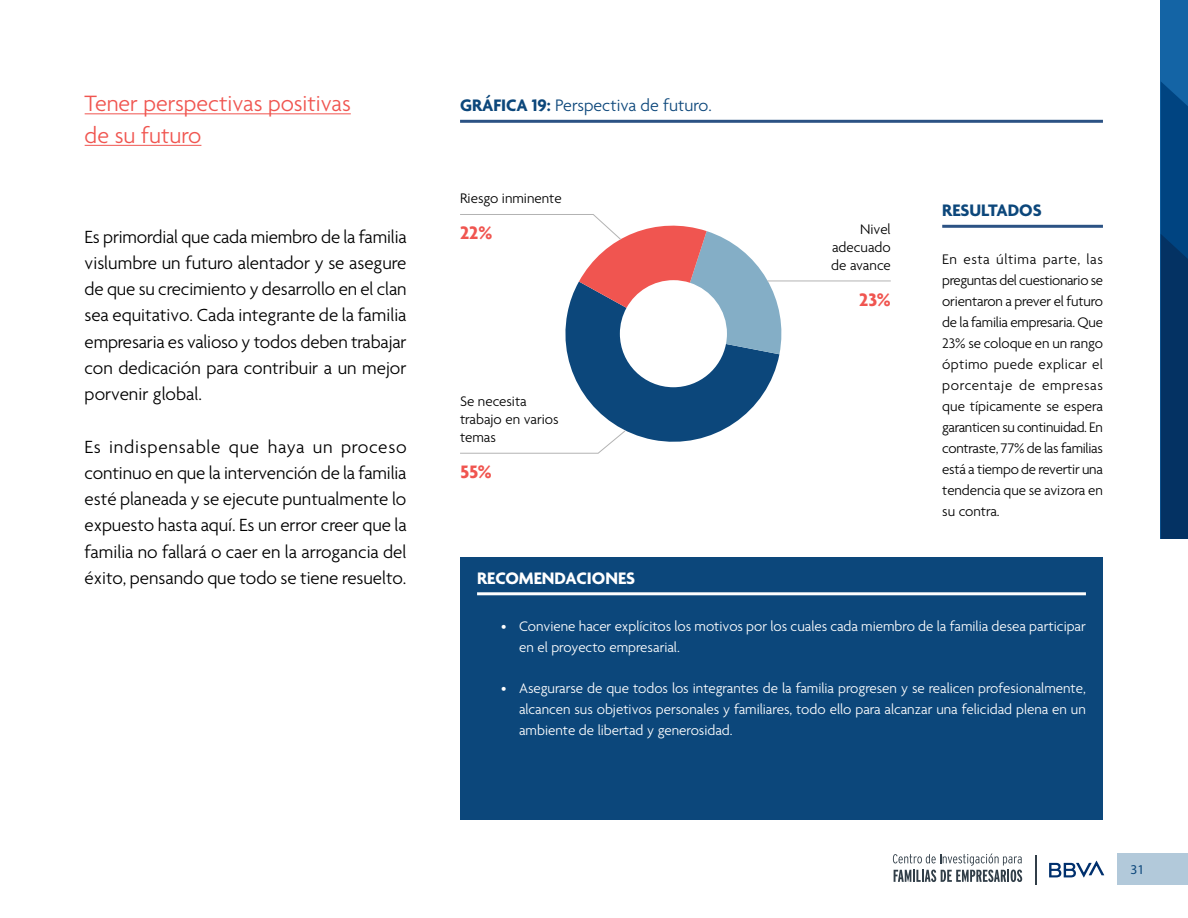
<style>
.page{position:relative;width:1188px;height:918px;background:#fff}
.page>*{position:absolute;margin:0;border:0;box-sizing:border-box;transform-origin:0 0}
.Subtítulo{font:300 24px/31.5px "Agenda";color:#f05550}
.Gráfica_números{font:700 19.5px "Agenda";color:#f05550}
.Texto{font:300 19.05px/26.2px "Agenda";color:#000;text-align:justify}
.Gráfica_Título_Núm{font:300 18px "Agenda";color:#0c477b}
.Gráfica_Título_Blanc{font:700 18px "Agenda";color:#fff}
.Gráfica_Título_Núm-2{font:700 18px "Agenda";color:#0c477b}
.t1{font:300 15px/21px "Agenda";color:#fff}
.Gráfica_texto_2_dime{font:300 15px/21px "Agenda";letter-spacing:-.01em;color:#000;text-align:justify}
.Gráfica_texto{font:300 15px/18px "Agenda";color:#000}
.t2{font:13.5px "Myriad Pro";color:#0c477b}
.s1{font-weight:700}
</style>
<div class="page">
<svg style="left:893px;top:854px;width:129px;height:28px"></svg>
<hr style="left:1035px;top:855px;width:2px;height:30px;background:#313e48">
<svg style="left:1049px;top:861px;width:55px;height:16px"></svg>
<div style="left:1118px;top:854px;width:70px;height:31px;background:#b2c9da"></div>
<div style="left:1161px;top:0;width:27px;height:539px;background:#1464a5"></div>
<svg style="left:1161px;top:82px;width:27px;height:457px;background:#03396e"></svg>
<hr style="left:85px;top:113px;width:266px;height:1px;background:#f05550">
<hr style="left:85px;top:145px;width:116px;height:1px;background:#f05550">
<hr style="left:460px;top:120px;width:643px;height:3px;background:#2b5284">
<svg style="left:460px;top:214px;width:330px;height:240px"></svg>
<hr style="left:767px;top:281px;width:124px;height:1px;background:#b3b3b3">
<hr style="left:942px;top:225px;width:161px;height:3px;background:#2b5284">
<div style="left:460px;top:558px;width:643px;height:262px;background:#0c477b"></div>
<hr style="left:477px;top:592px;width:609px;height:3px;background:#fff">
<p class="Subtítulo" style="left:85px;top:89px;width:268px">Tener perspectivas positivas de su futuro</p>
<p class="Texto" style="left:85px;top:224px;width:323px">Es primordial que cada miembro de la familia vislumbre un futuro alentador y se asegure de que su crecimiento y desarrollo en el clan sea equitativo. Cada integrante de la familia empresaria es valioso y todos deben trabajar con dedicación para contribuir a un mejor porvenir global.</p>
<p class="Texto" style="left:85px;top:434px;width:324px">Es indispensable que haya un proceso continuo en que la intervención de la familia esté planeada y se ejecute puntualmente lo expuesto hasta aquí. Es un error creer que la familia no fallará o caer en la arrogancia del éxito, pensando que todo se tiene resuelto.</p>
<p class="Gráfica_Título_Núm" style="left:460px;top:96px;width:253px"><span class="s1">GRÁFICA 19:</span> Perspectiva de futuro.</p>
<p class="Gráfica_texto" style="left:460px;top:190px;width:103px">Riesgo inminente</p>
<p class="Gráfica_números" style="left:460px;top:222px;width:34px">22%</p>
<p class="Gráfica_texto" style="left:460px;top:393px;width:100px">Se necesita trabajo en varios temas</p>
<p class="Gráfica_números" style="left:460px;top:462px;width:33px">55%</p>
<p class="Gráfica_texto" style="left:860px;top:221px;width:32px">Nivel</p>
<p class="Gráfica_texto" style="left:832px;top:239px;width:60px">adecuado</p>
<p class="Gráfica_texto" style="left:831px;top:257px;width:61px">de avance</p>
<p class="Gráfica_números" style="left:859px;top:289px;width:33px">23%</p>
<p class="Gráfica_Título_Núm-2" style="left:942px;top:201px;width:101px">RESULTADOS</p>
<p class="Gráfica_texto_2_dime" style="left:942px;top:249px;width:162px">En esta última parte, las preguntas del cuestionario se orientaron a prever el futuro de la familia empresaria. Que 23% se coloque en un rango óptimo puede explicar el porcentaje de empresas que típicamente se espera garanticen su continuidad. En contraste, 77% de las familias está a tiempo de revertir una tendencia que se avizora en su contra.</p>
<p class="Gráfica_Título_Blanc" style="left:477px;top:568px;width:160px">RECOMENDACIONES</p>
<p class="t1" style="left:519px;top:617px;width:568px;text-indent:-18px">• Conviene hacer explícitos los motivos por los cuales cada miembro de la familia desea participar en el proyecto empresarial.</p>
<p class="t1" style="left:519px;top:678px;width:568px;text-align:justify;text-indent:-18px">• Asegurarse de que todos los integrantes de la familia progresen y se realicen profesionalmente, alcancen sus objetivos personales y familiares, todo ello para alcanzar una felicidad plena en un ambiente de libertad y generosidad.</p>
<p class="t2" style="left:1131px;top:861px;width:15px">31</p>
</div>
